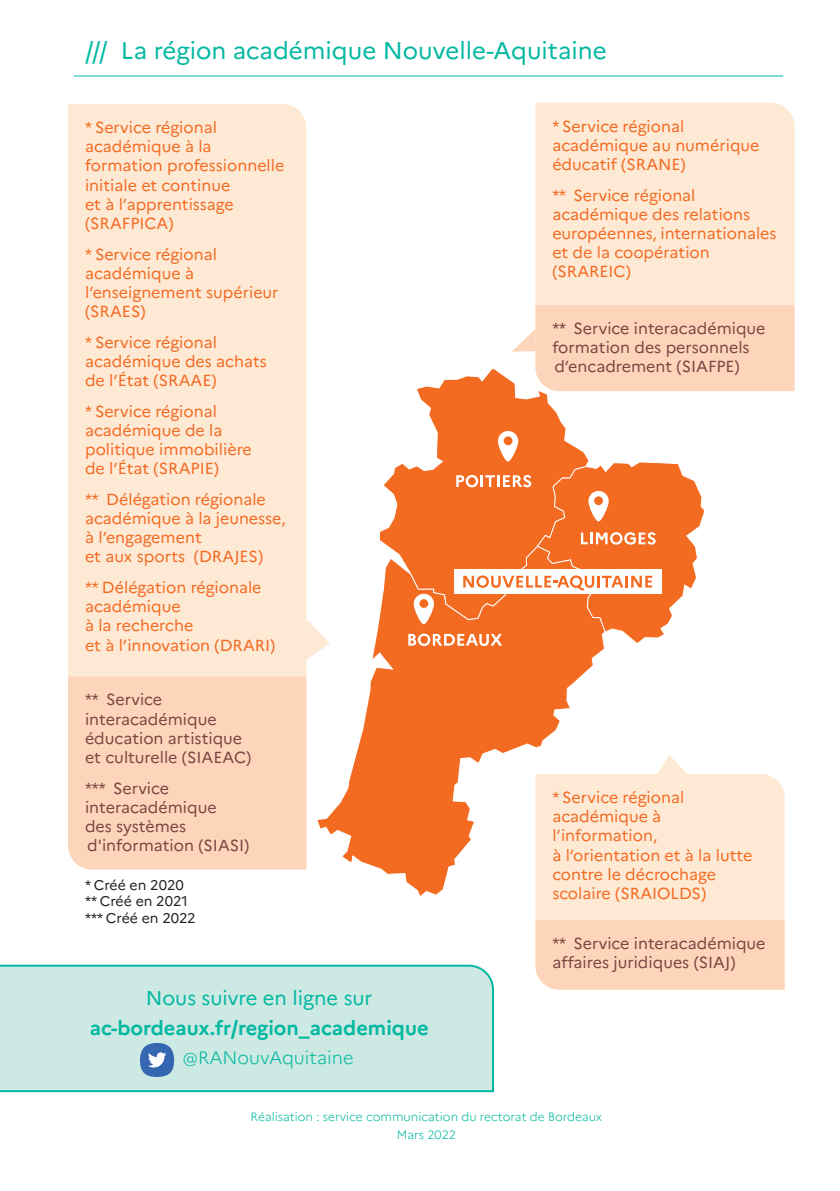
<style>
.page{position:relative;width:840px;height:1191px;background:#fff}
.page>*{position:absolute;margin:0;border:0;box-sizing:border-box;transform-origin:0 0}
.t1{font:24px "Marianne";color:#03b8a1}
.t2{font:700 20px "Marianne";color:#03b8a1}
.t3{font:20px "Marianne";color:#03b8a1}
.t4{font:300 18px "Marianne";color:#03b8a1}
.t5{font:16px/19.2px "Marianne";color:#f36a21}
.t6{font:16px/19.2px "Marianne";color:#7a4542}
.t7{font:14px/16.8px "Marianne";color:#231f20}
.t8{font:300 12px/18px "Marianne";color:#03b8a1;text-align:center}
</style>
<div class="page">
<hr style="left:74px;top:75px;width:708px;height:1px;background:#03b8a1">
<div style="left:0;top:964px;width:494px;height:129px;background:#cde9e3"></div>
<svg style="left:535px;top:755px;width:249px;height:234px;background:#fde3ce"></svg>
<div style="left:535px;top:103px;width:259px;height:202px;background:#fee9d5"></div>
<div style="left:68px;top:104px;width:238px;height:572px;background:#fee9d5"></div>
<div style="left:68px;top:676px;width:238px;height:193px;background:#fdd5ba"></div>
<svg style="left:317px;top:620px;width:289px;height:278px"></svg>
<svg style="left:379px;top:368px;width:210px;height:252px"></svg>
<svg style="left:408px;top:431px;width:297px;height:215px"></svg>
<svg style="left:511px;top:305px;width:283px;height:86px;background:#fdd8bf"></svg>
<svg style="left:303px;top:619px;width:26px;height:43px"></svg>
<div style="left:140px;top:1043px;width:34px;height:34px;background:#3566b1;border-radius:50%"></div>
<svg style="left:148px;top:1052px;width:18px;height:15px"></svg>
<h1 class="t1" style="left:85px;top:32px;width:523px">/// La région académique Nouvelle-Aquitaine</h1>
<p class="t5" style="left:85px;top:116px;width:201px">* Service régional académique à la formation professionnelle initiale et continue<br>et à l’apprentissage (SRAFPICA)</p>
<p class="t5" style="left:85px;top:243px;width:195px">* Service régional académique à l’enseignement supérieur (SRAES)</p>
<p class="t5" style="left:85px;top:331px;width:183px">* Service régional académique des achats de l’État (SRAAE)</p>
<p class="t5" style="left:85px;top:400px;width:168px">* Service régional académique de la politique immobilière de l’État (SRAPIE)</p>
<p class="t5" style="left:85px;top:488px;width:202px">** Délégation régionale académique à la jeunesse, à l’engagement<br>et aux sports (DRAJES)</p>
<p class="t5" style="left:85px;top:576px;width:192px">** Délégation régionale académique<br>à la recherche<br>et à l’innovation (DRARI)</p>
<p class="t6" style="left:85px;top:689px;width:168px">** Service interacadémique éducation artistique et culturelle (SIAEAC)</p>
<p class="t6" style="left:85px;top:777px;width:166px">*** Service interacadémique<br>des systèmes d'information (SIASI)</p>
<p class="t7" style="left:85px;top:875px;width:112px">* Créé en 2020 ** Créé en 2021 *** Créé en 2022</p>
<p class="t3" style="left:146px;top:982px;width:228px">Nous suivre en ligne sur</p>
<p class="t2" style="left:90px;top:1012px;width:340px">ac-bordeaux.fr/region_academique</p>
<p class="t4" style="left:183px;top:1043px;width:172px">@RANouvAquitaine</p>
<p class="t5" style="left:552px;top:115px;width:208px">* Service régional académique au numérique éducatif (SRANE)</p>
<p class="t5" style="left:552px;top:184px;width:225px">** Service régional académique des relations européennes, internationales et de la coopération (SRAREIC)</p>
<p class="t6" style="left:552px;top:317px;width:215px">** Service interacadémique formation des personnels d’encadrement (SIAFPE)</p>
<p class="t5" style="left:552px;top:786px;width:201px">* Service régional académique à l’information,<br>à l’orientation et à la lutte contre le décrochage scolaire (SRAIOLDS)</p>
<p class="t6" style="left:552px;top:932px;width:215px">** Service interacadémique affaires juridiques (SIAJ)</p>
<p class="t8" style="left:250px;top:1107px;width:353px">Réalisation : service communication du rectorat de Bordeaux<br>Mars 2022</p>
</div>
